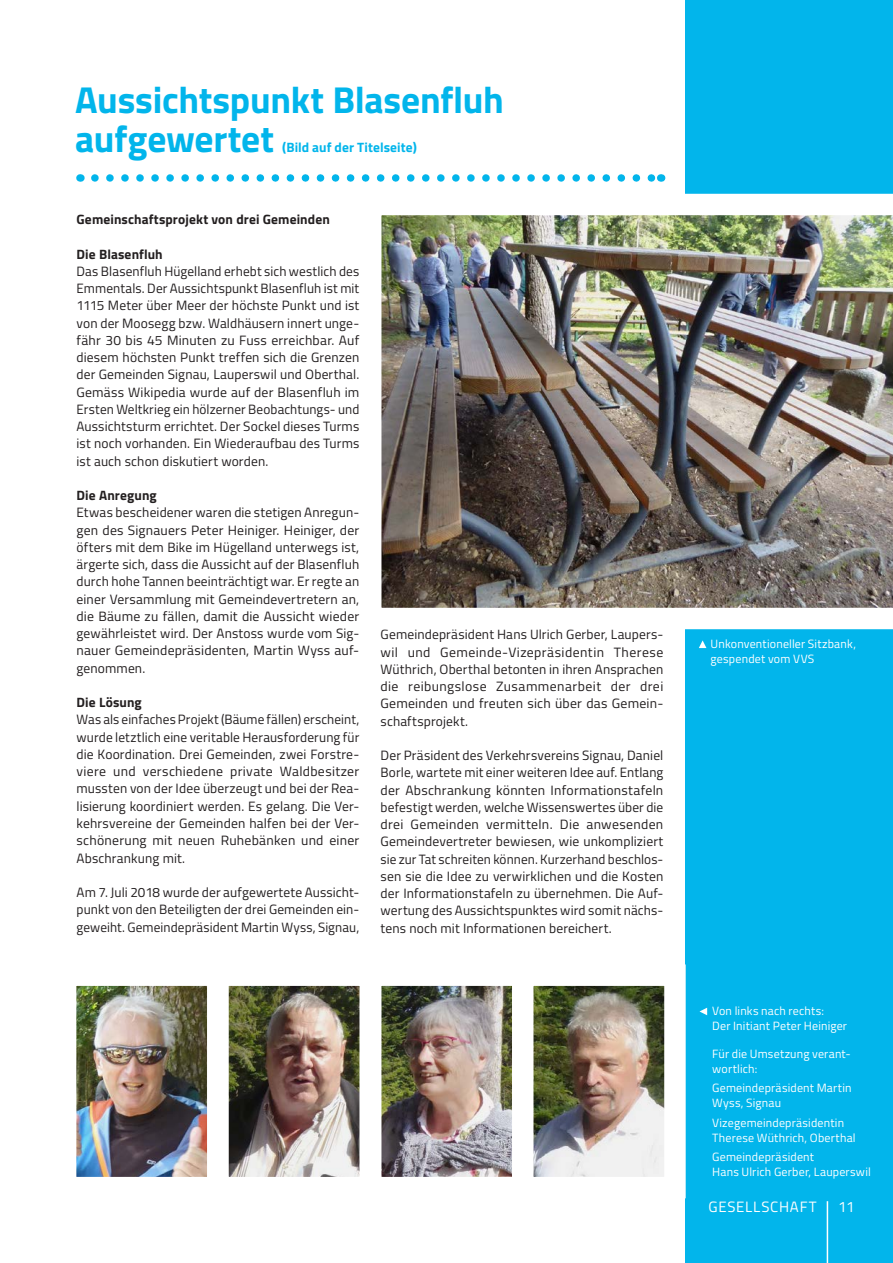
<style>
.page{position:relative;width:893px;height:1263px;background:#fff}
.page>*{position:absolute;margin:0;border:0;box-sizing:border-box;transform-origin:0 0}
.t1{font:700 37.5px/39px "Titillium";letter-spacing:-.005em;color:#02b5eb}
.t2{font:15px "Titillium";letter-spacing:.05em;color:#fff}
.t3{font:13.5px/17.2px "Titillium";letter-spacing:.01em;color:#231f20;text-align:justify}
.t4{font:700 13.5px "Titillium";letter-spacing:.01em;color:#231f20}
.t5{font:700 13.5px "Titillium";letter-spacing:.01em;color:#02b5eb}
.t6{font:12px/15px "Titillium";letter-spacing:.015em;color:#fff}
</style>
<div class="page">
<div style="left:686px;top:0;width:207px;height:1263px;background:#02b5eb"></div>
<svg style="left:95px;top:174px;width:558px;height:8px"></svg>
<svg style="left:699px;top:1008px;width:8px;height:7px"></svg>
<svg style="left:699px;top:640px;width:7px;height:8px"></svg>
<img style="left:381px;top:183px;width:512px;height:457px">
<img style="left:76px;top:985px;width:121px;height:192px">
<img style="left:197px;top:985px;width:152px;height:192px">
<img style="left:349px;top:985px;width:152px;height:192px">
<img style="left:501px;top:954px;width:185px;height:255px">
<hr style="left:827px;top:1201px;width:1px;height:62px;background:#fff">
<h1 class="t1" style="left:75px;top:79px;width:430px">Aussichtspunkt Blasenfluh aufgewertet</h1>
<p class="t5" style="left:282px;top:137px;width:136px">(Bild auf der Titelseite)</p>
<p class="t4" style="left:77px;top:209px;width:255px">Gemeinschaftsprojekt von drei Gemeinden</p>
<p class="t4" style="left:77px;top:244px;width:88px">Die Blasenfluh</p>
<p class="t3" style="left:77px;top:262px;width:284px">Das Blasenfluh Hügelland erhebt sich westlich des Emmentals. Der Aussichtspunkt Blasenfluh ist mit 1115 Meter über Meer der höchste Punkt und ist von der Moosegg bzw. Waldhäusern innert unge&shy;fähr 30 bis 45 Minuten zu Fuss erreichbar. Auf diesem höchsten Punkt treffen sich die Grenzen der Gemeinden Signau, Lauperswil und Oberthal.<br>Gemäss Wikipedia wurde auf der Blasenfluh im Ersten Weltkrieg ein hölzerner Beobachtungs- und Aussichtsturm errichtet. Der Sockel dieses Turms ist noch vorhanden. Ein Wiederaufbau des Turms ist auch schon diskutiert worden.</p>
<p class="t4" style="left:77px;top:485px;width:82px">Die Anregung</p>
<p class="t3" style="left:77px;top:503px;width:284px">Etwas bescheidener waren die stetigen Anregun&shy;gen des Signauers Peter Heiniger. Heiniger, der öfters mit dem Bike im Hügelland unterwegs ist, ärgerte sich, dass die Aussicht auf der Blasenfluh durch hohe Tannen beeinträchtigt war. Er regte an einer Versammlung mit Gemeindevertretern an, die Bäume zu fällen, damit die Aussicht wieder gewährleistet wird. Der Anstoss wurde vom Sig&shy;nauer Gemeindepräsidenten, Martin Wyss auf&shy;genommen.</p>
<p class="t4" style="left:77px;top:692px;width:67px">Die Lösung</p>
<p class="t3" style="left:77px;top:710px;width:284px">Was als einfaches Projekt (Bäume fällen) erscheint, wurde letztlich eine veritable Herausforderung für die Koordination. Drei Gemeinden, zwei Forstre&shy;viere und verschiedene private Waldbesitzer mussten von der Idee überzeugt und bei der Rea&shy;lisierung koordiniert werden. Es gelang. Die Ver&shy;kehrsvereine der Gemeinden halfen bei der Ver&shy;schönerung mit neuen Ruhebänken und einer Abschrankung mit.</p>
<p class="t3" style="left:77px;top:883px;width:284px">Am 7. Juli 2018 wurde der aufgewertete Aussicht&shy;punkt von den Beteiligten der drei Gemeinden ein&shy;geweiht. Gemeindepräsident Martin Wyss, Signau,</p>
<p class="t3" style="left:381px;top:625px;width:284px">Gemeindepräsident Hans Ulrich Gerber, Laupers&shy;wil und Gemeinde-Vizepräsidentin Therese Wüthrich, Oberthal betonten in ihren Ansprachen die reibungslose Zusammenarbeit der drei Gemeinden und freuten sich über das Gemein&shy;schaftsprojekt.</p>
<p class="t3" style="left:381px;top:746px;width:284px">Der Präsident des Verkehrsvereins Signau, Daniel Borle, wartete mit einer weiteren Idee auf. Entlang der Abschrankung könnten Informationstafeln befestigt werden, welche Wissenswertes über die drei Gemeinden vermitteln. Die anwesenden Gemeindevertreter bewiesen, wie unkompliziert sie zur Tat schreiten können. Kurzerhand beschlos&shy;sen sie die Idee zu verwirklichen und die Kosten der Informationstafeln zu übernehmen. Die Auf&shy;wertung des Aussichtspunktes wird somit nächs&shy;tens noch mit Informationen bereichert.</p>
<p class="t6" style="left:711px;top:636px;width:147px">Unkonventioneller Sitzbank, gespendet vom VVS</p>
<p class="t6" style="left:712px;top:1003px;width:136px">Von links nach rechts:<br>Der Initiant Peter Heiniger</p>
<p class="t6" style="left:712px;top:1046px;width:140px">Für die Umsetzung verant&shy;wortlich:</p>
<p class="t6" style="left:712px;top:1080px;width:141px">Gemeindepräsident Martin<br>Wyss, Signau</p>
<p class="t6" style="left:712px;top:1114px;width:145px">Vizegemeindepräsidentin<br>Therese Wüthrich, Oberthal</p>
<p class="t6" style="left:712px;top:1148px;width:160px">Gemeindepräsident<br>Hans Ulrich Gerber, Lauperswil</p>
<p class="t2" style="left:708px;top:1195px;width:110px">GESELLSCHAFT</p>
<p class="t2" style="left:838px;top:1195px;width:18px">11</p>
</div>
